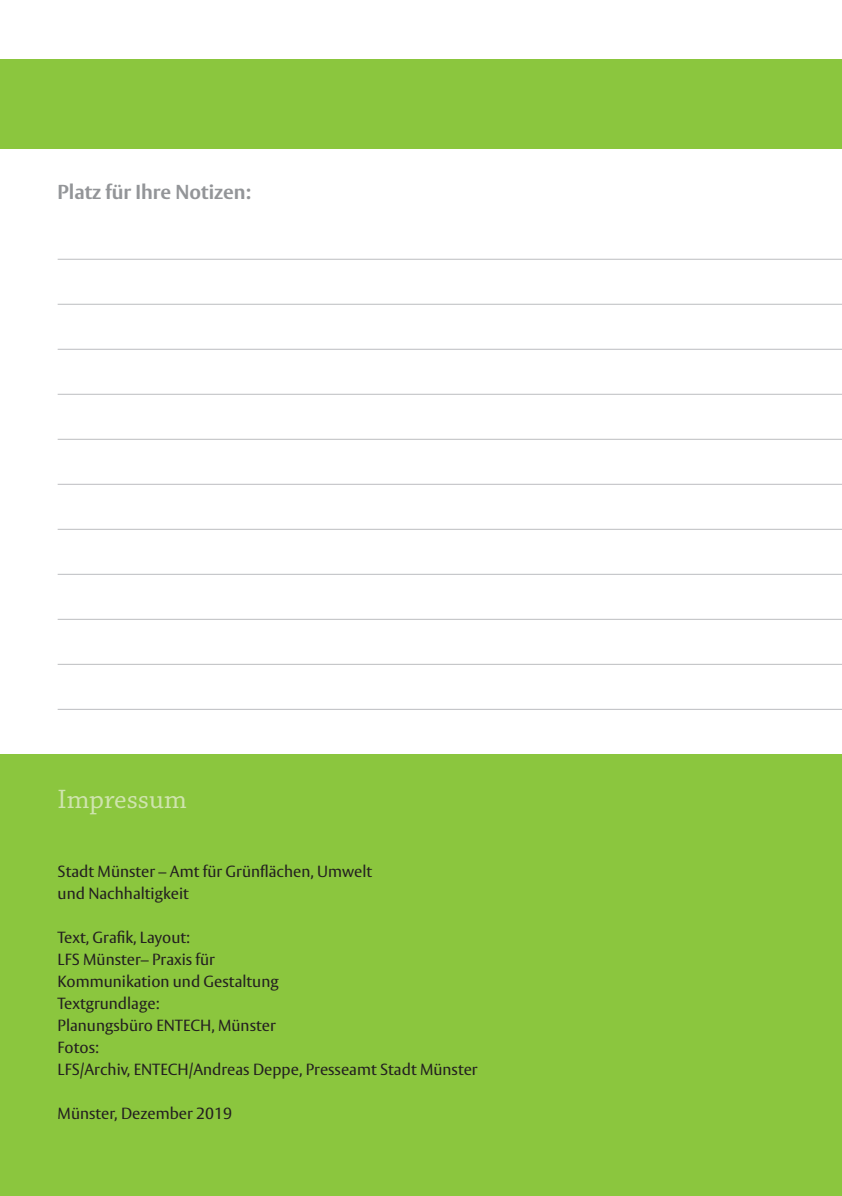
<style>
.page{position:relative;width:842px;height:1196px;background:#fff}
.page>*{position:absolute;margin:0;border:0;box-sizing:border-box;transform-origin:0 0}
.t1{font:28px "Chaparral Pro";color:#cfe4ae}
.t2{font:700 20px "Vesta Pro";color:#939598}
.t3{font:16px/22px "Vesta Pro";color:#231f20}
</style>
<div class="page">
<div style="left:1px;top:754px;width:840px;height:442px;background:#8bc63e"></div>
<hr style="left:0;top:59px;width:1px;height:68px;background:#0092cc">
<svg style="left:0;top:122px;width:1px;height:27px"></svg>
<div style="left:1px;top:59px;width:840px;height:91px;background:#8bc63e"></div>
<hr style="left:58px;top:259px;width:783px;height:1px;background:#bcbdc0">
<hr style="left:58px;top:304px;width:783px;height:1px;background:#bcbdc0">
<hr style="left:58px;top:349px;width:783px;height:1px;background:#bcbdc0">
<hr style="left:58px;top:394px;width:783px;height:1px;background:#bcbdc0">
<hr style="left:58px;top:439px;width:783px;height:1px;background:#bcbdc0">
<hr style="left:58px;top:484px;width:783px;height:1px;background:#bcbdc0">
<hr style="left:58px;top:529px;width:783px;height:1px;background:#bcbdc0">
<hr style="left:58px;top:574px;width:783px;height:1px;background:#bcbdc0">
<hr style="left:58px;top:619px;width:783px;height:1px;background:#bcbdc0">
<hr style="left:58px;top:664px;width:783px;height:1px;background:#bcbdc0">
<hr style="left:58px;top:709px;width:783px;height:1px;background:#bcbdc0">
<p class="t2" style="left:58px;top:180px;width:195px">Platz für Ihre Notizen:</p>
<h1 class="t1" style="left:58px;top:783px;width:131px">Impressum</h1>
<p class="t3" style="left:58px;top:860px;width:316px">Stadt Münster – Amt für Grünflächen, Umwelt und Nachhaltigkeit</p>
<p class="t3" style="left:58px;top:926px;width:421px">Text, Grafik, Layout:<br>LFS Münster– Praxis für<br>Kommunikation und Gestaltung<br>Textgrundlage:<br>Planungsbüro ENTECH, Münster<br>Fotos:<br>LFS/Archiv, ENTECH/Andreas Deppe, Presseamt Stadt Münster</p>
<p class="t3" style="left:58px;top:1102px;width:176px">Münster, Dezember 2019</p>
</div>
